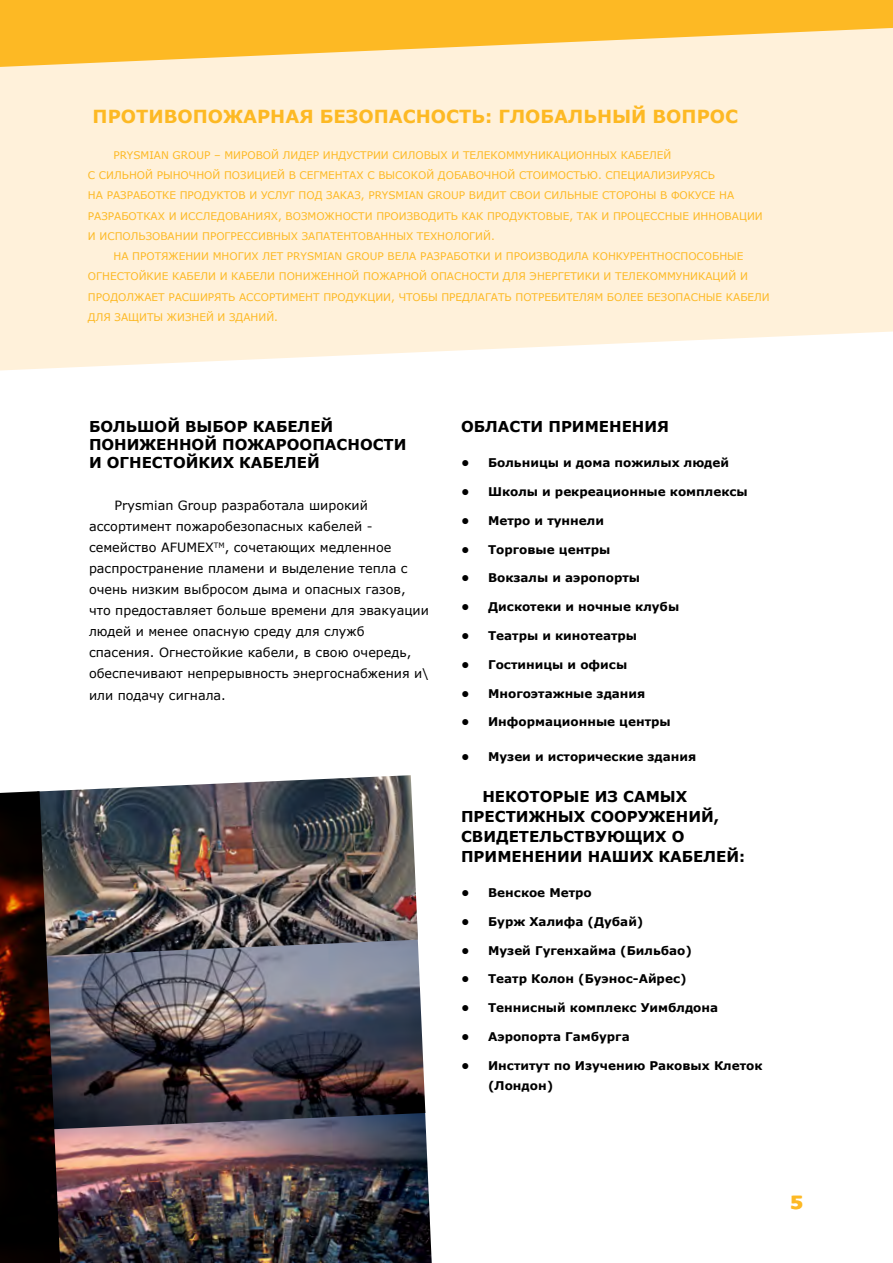
<style>
.page{position:relative;width:893px;height:1263px;background:#fff}
.page>*{position:absolute;margin:0;border:0;box-sizing:border-box;transform-origin:0 0}
.t1{font:700 18px "Verdana";color:#fdb924}
.t2{font:700 15px/20.2px "Verdana";color:#000}
.t3{font:12.75px/21px "Verdana";color:#000}
.t4{font:700 12px/20.2px "Verdana";color:#000}
.t5{font:10.5px "Verdana";color:#fdb924}
</style>
<div class="page">
<div style="left:0;top:0;width:893px;height:28px;background:#fdb924"></div>
<svg style="left:0;top:28px;width:893px;height:342px;background:#feeed1"></svg>
<img style="left:60px;top:1110px;width:372px;height:153px">
<img style="left:60px;top:946px;width:365px;height:183px">
<img style="left:50px;top:775px;width:368px;height:181px">
<img style="left:0;top:791px;width:60px;height:472px">
<h1 class="t1" style="left:93px;top:104px;width:647px">ПРОТИВОПОЖАРНАЯ БЕЗОПАСНОСТЬ: ГЛОБАЛЬНЫЙ ВОПРОС</h1>
<p class="t5" style="left:113px;top:148px;width:559px">PRYSMIAN GROUP – МИРОВОЙ ЛИДЕР ИНДУСТРИИ СИЛОВЫХ И ТЕЛЕКОММУНИКАЦИОННЫХ КАБЕЛЕЙ</p>
<p class="t5" style="left:88px;top:168px;width:629px">С СИЛЬНОЙ РЫНОЧНОЙ ПОЗИЦИЕЙ В СЕГМЕНТАХ С ВЫСОКОЙ ДОБАВОЧНОЙ СТОИМОСТЬЮ. СПЕЦИАЛИЗИРУЯСЬ</p>
<p class="t5" style="left:88px;top:188px;width:648px">НА РАЗРАБОТКЕ ПРОДУКТОВ И УСЛУГ ПОД ЗАКАЗ, PRYSMIAN GROUP ВИДИТ СВОИ СИЛЬНЫЕ СТОРОНЫ В ФОКУСЕ НА</p>
<p class="t5" style="left:88px;top:209px;width:676px">РАЗРАБОТКАХ И ИССЛЕДОВАНИЯХ, ВОЗМОЖНОСТИ ПРОИЗВОДИТЬ КАК ПРОДУКТОВЫЕ, ТАК И ПРОЦЕССНЫЕ ИННОВАЦИИ</p>
<p class="t5" style="left:88px;top:229px;width:408px">И ИСПОЛЬЗОВАНИИ ПРОГРЕССИВНЫХ ЗАПАТЕНТОВАННЫХ ТЕХНОЛОГИЙ.</p>
<p class="t5" style="left:113px;top:249px;width:632px">НА ПРОТЯЖЕНИИ МНОГИХ ЛЕТ PRYSMIAN GROUP ВЕЛА РАЗРАБОТКИ И ПРОИЗВОДИЛА КОНКУРЕНТНОСПОСОБНЫЕ</p>
<p class="t5" style="left:88px;top:269px;width:661px">ОГНЕСТОЙКИЕ КАБЕЛИ И КАБЕЛИ ПОНИЖЕННОЙ ПОЖАРНОЙ ОПАСНОСТИ ДЛЯ ЭНЕРГЕТИКИ И ТЕЛЕКОММУНИКАЦИЙ И</p>
<p class="t5" style="left:88px;top:290px;width:683px">ПРОДОЛЖАЕТ РАСШИРЯТЬ АССОРТИМЕНТ ПРОДУКЦИИ, ЧТОБЫ ПРЕДЛАГАТЬ ПОТРЕБИТЕЛЯМ БОЛЕЕ БЕЗОПАСНЫЕ КАБЕЛИ</p>
<p class="t5" style="left:88px;top:310px;width:192px">ДЛЯ ЗАЩИТЫ ЖИЗНЕЙ И ЗДАНИЙ.</p>
<h2 class="t2" style="left:89px;top:418px;width:319px;line-height:18px">БОЛЬШОЙ ВЫБОР КАБЕЛЕЙ<br>ПОНИЖЕННОЙ ПОЖАРООПАСНОСТИ<br>И ОГНЕСТОЙКИХ КАБЕЛЕЙ</h2>
<p class="t3" style="left:89px;top:495px;width:341px;text-indent:26px">Prysmian Group разработала широкий ассортимент пожаробезопасных кабелей - семейство AFUMEX<sup>TM</sup>, сочетающих медленное распространение пламени и выделение тепла с очень низким выбросом дыма и опасных газов, что предоставляет больше времени для эвакуации людей и менее опасную среду для служб спасения. Огнестойкие кабели, в свою очередь, обеспечивают непрерывность энергоснабжения и\ или подачу сигнала.</p>
<h2 class="t2" style="left:461px;top:417px;width:210px">ОБЛАСТИ ПРИМЕНЕНИЯ</h2>
<p class="t4" style="left:461px;top:452px;width:270px">• Больницы и дома пожилых людей</p>
<p class="t4" style="left:461px;top:481px;width:288px">• Школы и рекреационные комплексы</p>
<p class="t4" style="left:461px;top:510px;width:144px">• Метро и туннели</p>
<p class="t4" style="left:461px;top:539px;width:151px">• Торговые центры</p>
<p class="t4" style="left:461px;top:568px;width:180px">• Вокзалы и аэропорты</p>
<p class="t4" style="left:461px;top:596px;width:220px">• Дискотеки и ночные клубы</p>
<p class="t4" style="left:461px;top:625px;width:178px">• Театры и кинотеатры</p>
<p class="t4" style="left:461px;top:654px;width:168px">• Гостиницы и офисы</p>
<p class="t4" style="left:461px;top:683px;width:186px">• Многоэтажные здания</p>
<p class="t4" style="left:461px;top:712px;width:211px">• Информационные центры</p>
<p class="t4" style="left:461px;top:746px;width:237px">• Музеи и исторические здания</p>
<h2 class="t2" style="left:461px;top:786px;width:285px;text-indent:21px">НЕКОТОРЫЕ ИЗ САМЫХ<br>ПРЕСТИЖНЫХ СООРУЖЕНИЙ,<br>СВИДЕТЕЛЬСТВУЮЩИХ О<br>ПРИМЕНЕНИИ НАШИХ КАБЕЛЕЙ:</h2>
<p class="t4" style="left:461px;top:882px;width:132px">• Венское Метро</p>
<p class="t4" style="left:461px;top:911px;width:184px">• Бурж Халифа (Дубай)</p>
<p class="t4" style="left:461px;top:940px;width:232px">• Музей Гугенхайма (Бильбао)</p>
<p class="t4" style="left:461px;top:968px;width:227px">• Театр Колон (Буэнос-Айрес)</p>
<p class="t4" style="left:461px;top:997px;width:259px">• Теннисный комплекс Уимблдона</p>
<p class="t4" style="left:461px;top:1026px;width:170px">• Аэропорта Гамбурга</p>
<p class="t4" style="left:488px;top:1055px;width:276px;text-indent:-27px">• Институт по Изучению Раковых Клеток (Лондон)</p>
<h1 class="t1" style="left:790px;top:1189px;width:14px">5</h1>
</div>
